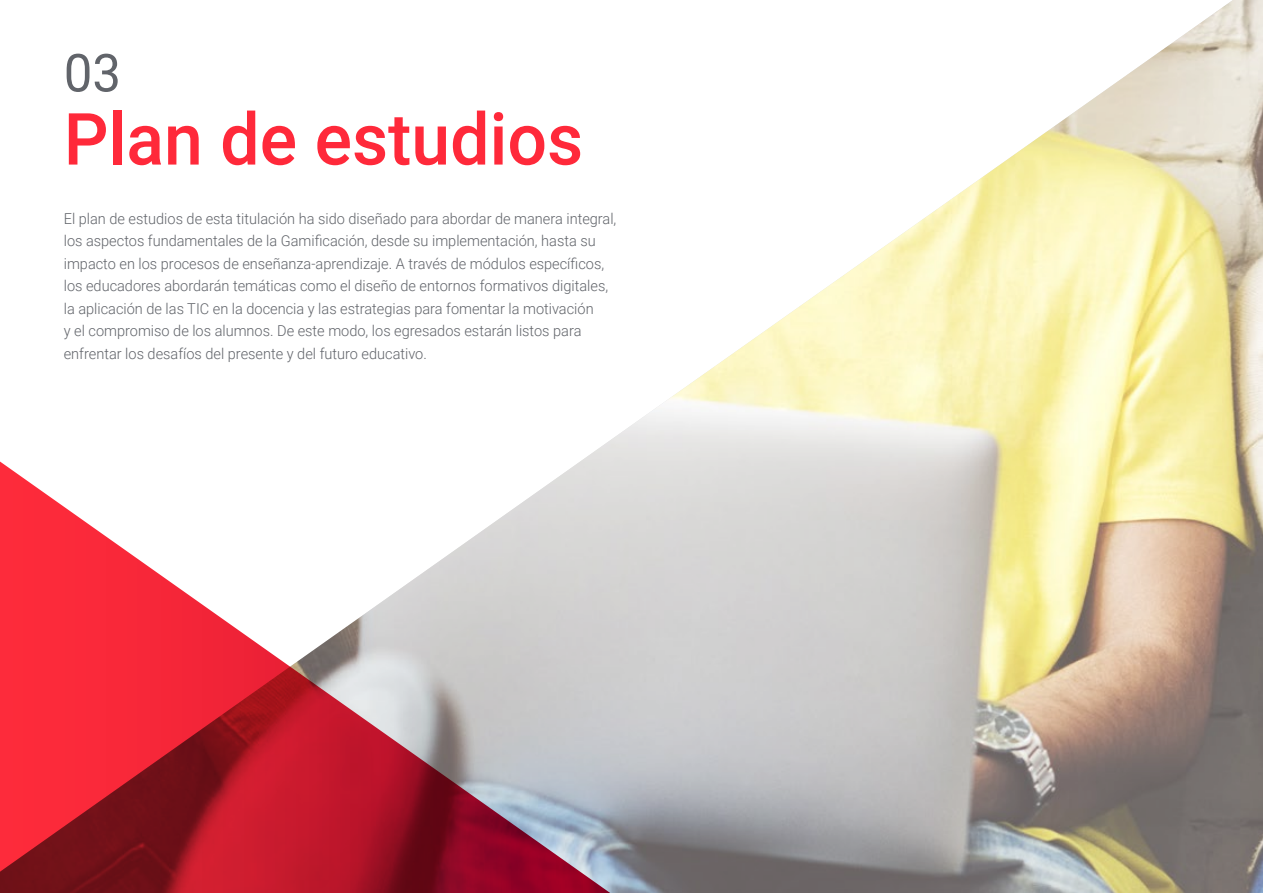
<style>
.page{position:relative;width:1263px;height:893px;background:#fff}
.page>*{position:absolute;margin:0;border:0;box-sizing:border-box;transform-origin:0 0}
.t1{font:500 72px "Roboto";color:#ff293a}
.t2{font:52.5px "Roboto";color:#61646a}
.t3{font:300 15px/22.5px "Roboto";color:#61646a}
</style>
<div class="page">
<img style="left:602px;top:0;width:661px;height:893px">
<svg style="left:0;top:446px;width:640px;height:447px"></svg>
<h2 class="t2" style="left:64px;top:36px;width:59px">03</h2>
<h1 class="t1" style="left:64px;top:89px;width:521px">Plan de estudios</h1>
<p class="t3" style="left:64px;top:207px;width:554px">El plan de estudios de esta titulación ha sido diseñado para abordar de manera integral, los aspectos fundamentales de la Gamificación, desde su implementación, hasta su impacto en los procesos de enseñanza-aprendizaje. A través de módulos específicos, los educadores abordarán temáticas como el diseño de entornos formativos digitales, la aplicación de las TIC en la docencia y las estrategias para fomentar la motivación<br>y el compromiso de los alumnos. De este modo, los egresados estarán listos para enfrentar los desafíos del presente y del futuro educativo.</p>
</div>
